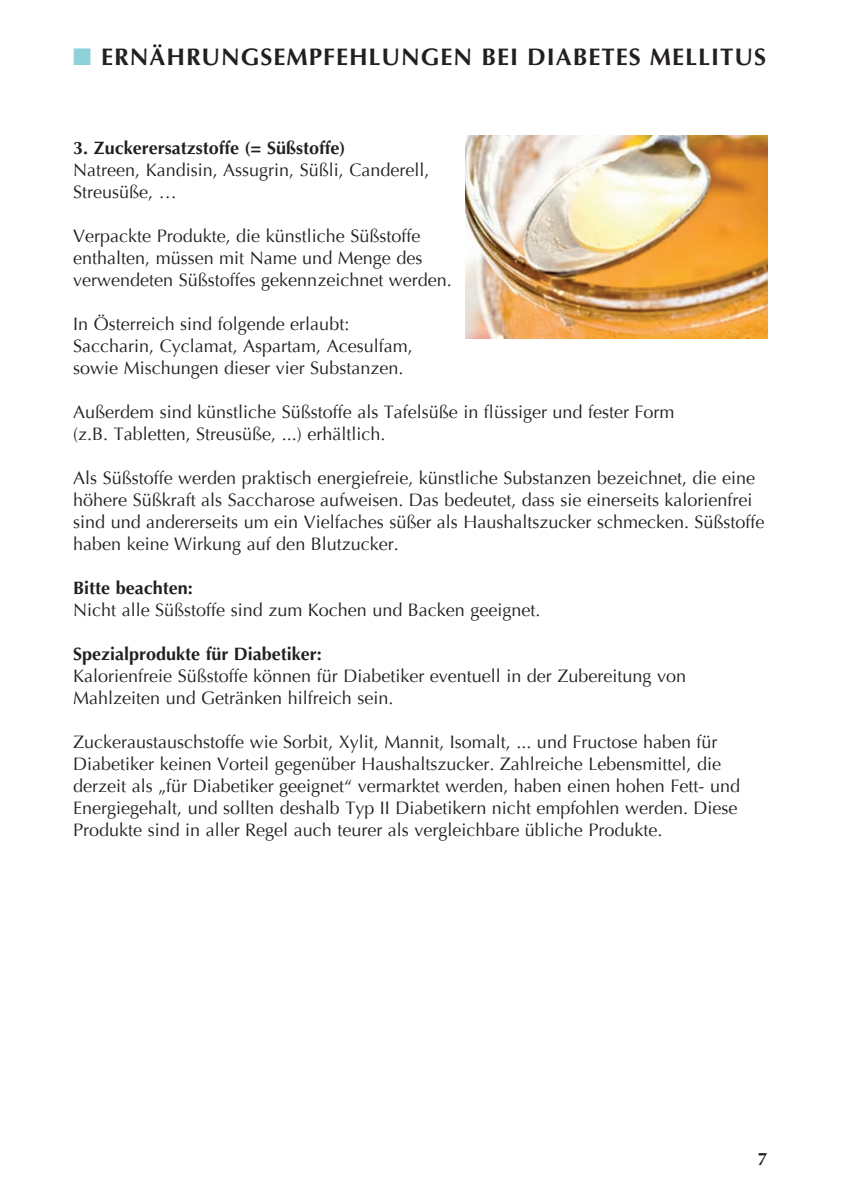
<style>
.page{position:relative;width:841px;height:1190px;background:#fff}
.page>*{position:absolute;margin:0;border:0;box-sizing:border-box;transform-origin:0 0}
.Hauptüberschrift{font:700 24px "Optima LT Std";letter-spacing:.04em;color:#231f20}
.rezepte_grundschrift{font:18px/22px "Optima";color:#231f20}
.rezepte_grundschrift-2{font:700 18px "Optima LT Std";color:#231f20}
.s1{color:#8ed1d9}
</style>
<div class="page">
<img style="left:466px;top:135px;width:302px;height:203px">
<p class="Hauptüberschrift" style="left:73px;top:43px;width:694px"><span class="s1">■</span> ERNÄHRUNGSEMPFEHLUNGEN BEI DIABETES MELLITUS</p>
<p class="rezepte_grundschrift-2" style="left:73px;top:137px;width:274px">3. Zuckerersatzstoffe (= Süßstoffe)</p>
<p class="rezepte_grundschrift" style="left:73px;top:159px;width:358px">Natreen, Kandisin, Assugrin, Süßli, Canderell,<br>Streusüße, …</p>
<p class="rezepte_grundschrift" style="left:73px;top:225px;width:349px">Verpackte Produkte, die künstliche Süßstoffe</p>
<p class="rezepte_grundschrift" style="left:73px;top:247px;width:351px">enthalten, müssen mit Name und Menge des</p>
<p class="rezepte_grundschrift" style="left:73px;top:269px;width:380px">verwendeten Süßstoffes gekennzeichnet werden.</p>
<p class="rezepte_grundschrift" style="left:73px;top:313px;width:278px">In Österreich sind folgende erlaubt:</p>
<p class="rezepte_grundschrift" style="left:73px;top:335px;width:341px">Saccharin, Cyclamat, Aspartam, Acesulfam,</p>
<p class="rezepte_grundschrift" style="left:73px;top:357px;width:332px">sowie Mischungen dieser vier Substanzen.</p>
<p class="rezepte_grundschrift" style="left:73px;top:401px;width:603px">Außerdem sind künstliche Süßstoffe als Tafelsüße in flüssiger und fester Form</p>
<p class="rezepte_grundschrift" style="left:73px;top:423px;width:314px">(z.B. Tabletten, Streusüße, ...) erhältlich.</p>
<p class="rezepte_grundschrift" style="left:73px;top:467px;width:693px">Als Süßstoffe werden praktisch energiefreie, künstliche Substanzen bezeichnet, die eine höhere Süßkraft als Saccharose aufweisen. Das bedeutet, dass sie einerseits kalorienfrei sind und andererseits um ein Vielfaches süßer als Haushaltszucker schmecken. Süßstoffe haben keine Wirkung auf den Blutzucker.</p>
<p class="rezepte_grundschrift-2" style="left:73px;top:577px;width:121px">Bitte beachten:</p>
<p class="rezepte_grundschrift" style="left:73px;top:599px;width:469px">Nicht alle Süßstoffe sind zum Kochen und Backen geeignet.</p>
<p class="rezepte_grundschrift-2" style="left:73px;top:643px;width:250px">Spezialprodukte für Diabetiker:</p>
<p class="rezepte_grundschrift" style="left:73px;top:665px;width:614px">Kalorienfreie Süßstoffe können für Diabetiker eventuell in der Zubereitung von<br>Mahlzeiten und Getränken hilfreich sein.</p>
<p class="rezepte_grundschrift" style="left:73px;top:731px;width:668px">Zuckeraustauschstoffe wie Sorbit, Xylit, Mannit, Isomalt, ... und Fructose haben für Diabetiker keinen Vorteil gegenüber Haushaltszucker. Zahlreiche Lebensmittel, die derzeit als „für Diabetiker geeignet“ vermarktet werden, haben einen hohen Fett- und Energiegehalt, und sollten deshalb Typ II Diabetikern nicht empfohlen werden. Diese Produkte sind in aller Regel auch teurer als vergleichbare übliche Produkte.</p>
<p class="rezepte_grundschrift-2" style="left:758px;top:1148px;width:12px">7</p>
</div>
